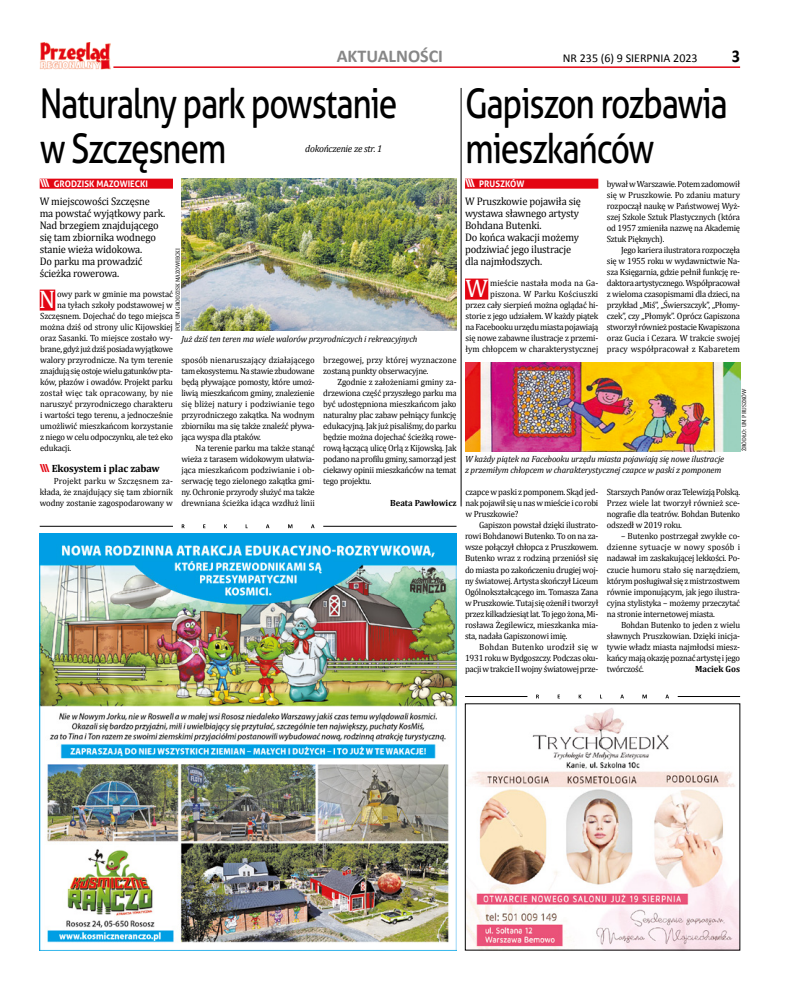
<style>
.page{position:relative;width:794px;height:993px;background:#fff}
.page>*{position:absolute;margin:0;border:0;box-sizing:border-box;transform-origin:0 0}
.t1{font:41px/45px "Aller";letter-spacing:-.04em;color:#000;scale:.82 1}
.t2{font:25.5px "Cambria";color:#fff;scale:.96 1}
.t3{font:700 18px "Calibri";color:#878787}
.t4{font:700 18px "Calibri";color:#000;scale:.9 1}
.t5{font:12px "Calibri";color:#000}
.t6{font:11px/12px "Cambria";letter-spacing:-.015em;color:#000;scale:.95 1}
.t7{font:700 10.5px "Cambria";letter-spacing:-.01em;color:#000}
.t8{font:italic 10px "Cambria";letter-spacing:-.025em;color:#000;scale:.96 1}
.t9{font:9px/11px "Cambria";letter-spacing:-.025em;color:#000;text-align:justify;scale:.96 1}
.t10{font:italic 9px/11px "Cambria";letter-spacing:-.015em;color:#000}
.t11{font:9px/11px "Cambria";letter-spacing:-.005em;color:#000;scale:.96 1}
.t12{font:700 9px "Aller";color:#fff;scale:.96 1}
.t13{font:9px "Cambria";letter-spacing:.01em;color:#000;scale:.96 1}
.t14{font:700 9px "Cambria";color:#000;scale:.96 1}
.t15{font:6px "Cambria";color:#000;scale:.96 1}
.s1{font-size:11px}
.s2{font-family:"Aller";font-size:11px;color:#e30613}
</style>
<div class="page">
<hr style="left:113px;top:66px;width:627px;height:2px;background:#e30613">
<img style="left:39px;top:43px;width:71px;height:27px">
<img style="left:40px;top:533px;width:416px;height:417px">
<img style="left:467px;top:708px;width:271px;height:240px">
<div style="left:40px;top:178px;width:133px;height:10px;background:#e30613"></div>
<div style="left:40px;top:289px;width:15px;height:21px;background:#e30613"></div>
<div style="left:465px;top:178px;width:133px;height:10px;background:#e30613"></div>
<div style="left:465px;top:278px;width:23px;height:21px;background:#e30613"></div>
<img style="left:465px;top:362px;width:275px;height:89px">
<img style="left:181px;top:178px;width:275px;height:152px">
<hr style="left:465px;top:696px;width:62px;height:1px;background:#000">
<hr style="left:677px;top:696px;width:63px;height:1px;background:#000">
<svg style="left:536px;top:694px;width:133px;height:4px"></svg>
<hr style="left:40px;top:526px;width:133px;height:1px;background:#000">
<hr style="left:323px;top:526px;width:133px;height:1px;background:#000">
<svg style="left:182px;top:524px;width:132px;height:4px"></svg>
<hr style="left:461px;top:88px;width:1px;height:418px;background:#000">
<h3 class="t3" style="left:337px;top:45px;width:108px">AKTUALNOŚCI</h3>
<h3 class="t5" style="left:563px;top:51px;width:136px">NR 235 (6) 9 SIERPNIA 2023</h3>
<h3 class="t4" style="left:731px;top:45px;width:11px">3</h3>
<h1 class="t1" style="left:40px;top:81px;width:438px">Naturalny park powstanie w Szczęsnem</h1>
<h1 class="t1" style="left:465px;top:81px;width:322px">Gapiszon rozbawia mieszkańców</h1>
<p class="t8" style="left:305px;top:141px;width:82px">dokończenie ze str. 1</p>
<p class="t12" style="left:40px;top:178px;width:114px"><span class="s1">\\\</span> GRODZISK MAZOWIECKI</p>
<p class="t6" style="left:40px;top:195px;width:134px">W miejscowości Szczęsne ma powstać wyjątkowy park.<br>Nad brzegiem znajdującego się tam zbiornika wodnego stanie wieża widokowa.<br>Do parku ma prowadzić ścieżka rowerowa.</p>
<h2 class="t2" style="left:39px;top:284px;width:19px">N</h2>
<p class="t9" style="left:57px;top:288px;width:122px">owy park w gminie ma powstać</p>
<p class="t15" style="left:174px;top:331px;width:88px;rotate:-90deg">FOT. UM GRODZISK MAZOWIECKI</p>
<p class="t9" style="left:57px;top:299px;width:122px">na tyłach szkoły podstawowej w</p>
<p class="t9" style="left:40px;top:310px;width:140px">Szczęsnem. Dojechać do tego miejsca</p>
<p class="t9" style="left:40px;top:321px;width:140px">można dziś od strony ulic Kijowskiej</p>
<p class="t11" style="left:40px;top:332px;width:140px">oraz Sasanki. To miejsce zostało wy-</p>
<p class="t9" style="left:40px;top:343px;width:140px">brane, gdyż już dziś posiada wyjątkowe</p>
<p class="t9" style="left:40px;top:354px;width:140px">walory przyrodnicze. Na tym terenie</p>
<p class="t9" style="left:40px;top:365px;width:140px">znajdują się ostoje wielu gatunków pta-</p>
<p class="t9" style="left:40px;top:376px;width:140px">ków, płazów i owadów. Projekt parku</p>
<p class="t13" style="left:40px;top:388px;width:140px">został więc tak opracowany, by nie</p>
<p class="t9" style="left:40px;top:398px;width:140px">naruszyć przyrodniczego charakteru</p>
<p class="t9" style="left:40px;top:409px;width:140px">i wartości tego terenu, a jednocześnie</p>
<p class="t9" style="left:40px;top:420px;width:140px">umożliwić mieszkańcom korzystanie</p>
<p class="t9" style="left:40px;top:431px;width:140px">z niego w celu odpoczynku, ale też eko</p>
<p class="t9" style="left:40px;top:442px;width:34px">edukacji.</p>
<p class="t7" style="left:40px;top:461px;width:122px"><span class="s2">\\\</span> Ekosystem i plac zabaw</p>
<p class="t9" style="left:40px;top:475px;width:140px;text-indent:14px">Projekt parku w Szczęsnem za&shy;kłada, że znajdujący się tam zbiornik wodny zostanie zagospodarowany w</p>
<p class="t10" style="left:181px;top:332px;width:237px">Już dziś ten teren ma wiele walorów przyrodniczych i rekreacyjnych</p>
<p class="t9" style="left:181px;top:354px;width:140px">sposób nienaruszający działającego tam ekosystemu. Na stawie zbudowane będą pływające pomosty, które umoż&shy;liwią mieszkańcom gminy, znalezienie się bliżej natury i podziwianie tego przyrodniczego zakątka. Na wodnym zbiorniku ma się także znaleźć pływa&shy;jąca wyspa dla ptaków.</p>
<p class="t9" style="left:181px;top:442px;width:140px;text-indent:14px">Na terenie parku ma także stanąć wieża z tarasem widokowym ułatwia&shy;jąca mieszkańcom podziwianie i ob&shy;serwację tego zielonego zakątka gmi&shy;ny. Ochronie przyrody służyć ma także drewniana ścieżka idąca wzdłuż linii</p>
<p class="t11" style="left:323px;top:354px;width:140px">brzegowej, przy której wyznaczone zostaną punkty obserwacyjne.</p>
<p class="t9" style="left:323px;top:376px;width:140px;text-indent:14px">Zgodnie z założeniami gminy za&shy;drzewiona część przyszłego parku ma być udostępniona mieszkańcom jako naturalny plac zabaw pełniący funkcję edukacyjną. Jak już pisaliśmy, do parku będzie można dojechać ścieżką rowe&shy;rową łączącą ulicę Orlą z Kijowską. Jak podano na profilu gminy, samorząd jest ciekawy opinii mieszkańców na temat tego projektu.</p>
<p class="t14" style="left:390px;top:497px;width:71px">Beata Pawłowicz</p>
<p class="t12" style="left:465px;top:178px;width:63px"><span class="s1">\\\</span> PRUSZKÓW</p>
<p class="t6" style="left:465px;top:195px;width:123px">W Pruszkowie pojawiła się wystawa sławnego artysty<br>Bohdana Butenki.<br>Do końca wakacji możemy podziwiać jego ilustracje dla najmłodszych.</p>
<h2 class="t2" style="left:465px;top:273px;width:25px">W</h2>
<p class="t9" style="left:465px;top:277px;width:140px;text-align:right">mieście nastała moda na Ga&shy;piszona. W Parku Kościuszki<br>przez cały sierpień można oglądać hi&shy;storie z jego udziałem. W każdy piątek na Facebooku urzędu miasta pojawiają się nowe zabawne ilustracje z przemi&shy;łym chłopcem w charakterystycznej</p>
<p class="t9" style="left:607px;top:178px;width:140px">bywał w Warszawie. Potem zadomowił się w Pruszkowie. Po zdaniu matury rozpoczął naukę w Państwowej Wyż&shy;szej Szkole Sztuk Plastycznych (która od 1957 zmieniła nazwę na Akademię Sztuk Pięknych).</p>
<p class="t9" style="left:607px;top:244px;width:140px;text-indent:14px">Jego kariera ilustratora rozpoczęła się w 1955 roku w wydawnictwie Na&shy;sza Księgarnia, gdzie pełnił funkcję re&shy;daktora artystycznego. Współpracował z wieloma czasopismami dla dzieci, na przykład „Miś”, „Świerszczyk”, „Płomy&shy;czek”, czy „Płomyk”. Oprócz Gapiszona stworzył również postacie Kwapiszona oraz Gucia i Cezara. W trakcie swojej pracy współpracował z Kabaretem</p>
<p class="t15" style="left:740px;top:451px;width:66px;rotate:-90deg">ŹRÓDŁO: UM PRUSZKÓW</p>
<p class="t10" style="left:465px;top:453px;width:261px">W każdy piątek na Facebooku urzędu miasta pojawiają się nowe ilustracje z przemiłym chłopcem w charakterystycznej czapce w paski z pomponem</p>
<p class="t9" style="left:465px;top:486px;width:140px">czapce w paski z pomponem. Skąd jed&shy;nak pojawił się u nas w mieście i co robi w Pruszkowie?</p>
<p class="t9" style="left:465px;top:519px;width:140px;text-indent:14px">Gapiszon powstał dzięki ilustrato&shy;rowi Bohdanowi Butenko. To on na za&shy;wsze połączył chłopca z Pruszkowem.<br>Butenko wraz z rodziną przeniósł się do miasta po zakończeniu drugiej woj&shy;ny światowej. Artysta skończył Liceum Ogólnokształcącego im. Tomasza Zana w Pruszkowie. Tutaj się ożenił i tworzył przez kilkadziesiąt lat. To jego żona, Mi&shy;rosława Żegilewicz, mieszkanka mia&shy;sta, nadała Gapiszonowi imię.</p>
<p class="t9" style="left:465px;top:640px;width:140px;text-indent:14px">Bohdan Butenko urodził się w 1931 roku w Bydgoszczy. Podczas oku&shy;pacji w trakcie II wojny światowej prze-</p>
<p class="t9" style="left:607px;top:486px;width:140px">Starszych Panów oraz Telewizją Polską.<br>Przez wiele lat tworzył również sce&shy;nografie dla teatrów. Bohdan Butenko odszedł w 2019 roku.</p>
<p class="t9" style="left:607px;top:530px;width:140px;text-indent:14px">– Butenko postrzegał zwykłe co&shy;dzienne sytuacje w nowy sposób i nadawał im zaskakującej lekkości. Po&shy;czucie humoru stało się narzędziem, którym posługiwał się z mistrzostwem równie imponującym, jak jego ilustra&shy;cyjna stylistyka – możemy przeczytać na stronie internetowej miasta.</p>
<p class="t9" style="left:607px;top:618px;width:140px;text-indent:14px">Bohdan Butenko to jeden z wielu sławnych Pruszkowian. Dzięki inicja&shy;tywie władz miasta najmłodsi miesz&shy;kańcy mają okazję poznać artystę i jego twórczość.</p>
<p class="t14" style="left:695px;top:662px;width:48px">Maciek Gos</p>
</div>
